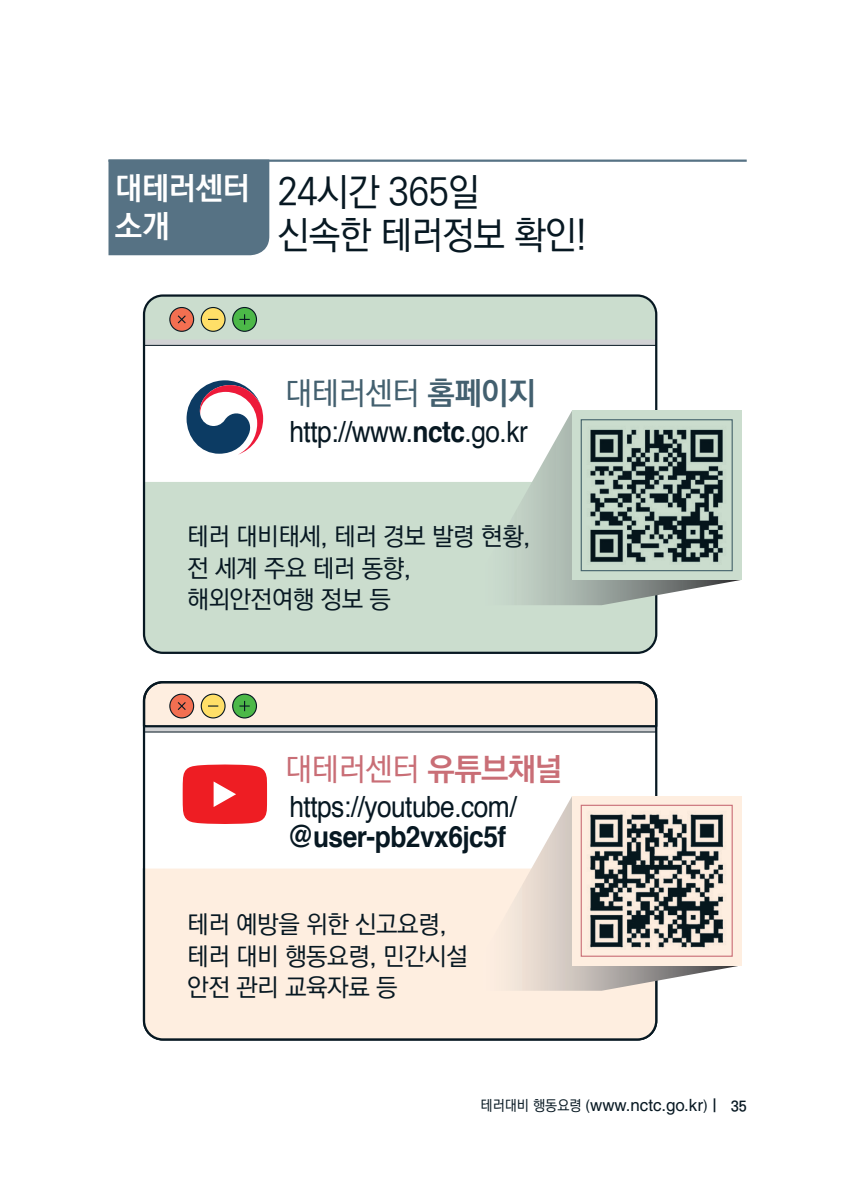
<style>
.page{position:relative;width:868px;height:1187px;background:#fff}
.page>*{position:absolute;margin:0;border:0;box-sizing:border-box;transform-origin:0 0}
.t1{font:38.25px "Ko Pub World Dotum PM";letter-spacing:-.02em;color:#071822;scale:.95 1}
.t2{font:31.5px "Ko Pub World Dotum PM";letter-spacing:-.02em;color:#c96e76}
.t3{font:31.5px "Ko Pub World Dotum PM";letter-spacing:-.02em;color:#43606f}
.t4{font:31.5px/37.8px "Ko Pub World Dotum PB";letter-spacing:-.02em;color:#fff}
.t5{font:29.25px "Helvetica";letter-spacing:-.02em;color:#071822;scale:.9 1}
.t6{font:700 29.25px "Helvetica";letter-spacing:-.02em;color:#071822;scale:.9 1}
.t7{font:24.75px "Ko Pub World Dotum PM";letter-spacing:-.02em;color:#071822}
.t8{font:16.88px "Helvetica LT Std";color:#071822}
.s1{font-family:"Ko Pub World Dotum PB"}
.s2{font-weight:700}
.s3{font-family:"Ko Pub World Dotum PM";font-size:14.62px}
.s4{font-family:"Helvetica";font-size:14.62px}
.s5{font-family:"Ko Pub World Dotum PB";font-size:14.62px}
</style>
<div class="page">
<hr style="left:108px;top:159px;width:638px;height:3px;background:#567284">
<div style="left:146px;top:482px;width:510px;height:169px;background:#cbddce"></div>
<svg style="left:143px;top:297px;width:511px;height:49px;background:#c4d2c3"></svg>
<div style="left:143px;top:294px;width:514px;height:360px;border:2px solid #071822;border-radius:19px"></div>
<svg style="left:142px;top:681px;width:516px;height:51px;background:#dacfc3"></svg>
<div style="left:142px;top:866px;width:516px;height:175px;background:#feeee0"></div>
<svg style="left:182px;top:764px;width:85px;height:60px;background:#f0393e"></svg>
<svg style="left:481px;top:411px;width:260px;height:194px"></svg>
<div style="left:572px;top:410px;width:169px;height:170px;background:#cbddce"></div>
<img style="left:590px;top:429px;width:133px;height:134px">
<div style="left:580px;top:419px;width:152px;height:152px;border:1px solid #567284"></div>
<svg style="left:481px;top:796px;width:260px;height:194px"></svg>
<div style="left:572px;top:796px;width:169px;height:169px;background:#feeee0"></div>
<img style="left:590px;top:814px;width:134px;height:134px">
<div style="left:580px;top:804px;width:152px;height:152px;border:1px solid #c96e76"></div>
<svg style="left:186px;top:380px;width:77px;height:74px"></svg>
<div style="left:108px;top:159px;width:161px;height:96px;background:#567284"></div>
<p class="t4" style="left:115px;top:171px;width:137px">대테러센터 소개</p>
<p class="t1" style="left:278px;top:165px;width:214px">24시간 365일</p>
<p class="t1" style="left:278px;top:208px;width:327px">신속한 테러정보 확인!</p>
<p class="t3" style="left:285px;top:371px;width:252px">대테러센터 <span class="s1">홈페이지</span></p>
<p class="t5" style="left:289px;top:408px;width:266px">http://www.<span class="s2">nctc</span>.go.kr</p>
<p class="t7" style="left:187px;top:519px;width:344px">테러 대비태세, 테러 경보 발령 현황,</p>
<p class="t7" style="left:187px;top:550px;width:225px">전 세계 주요 테러 동향,</p>
<p class="t7" style="left:187px;top:582px;width:205px">해외안전여행 정보 등</p>
<p class="t2" style="left:285px;top:747px;width:279px">대테러센터 <span class="s1">유튜브채널</span></p>
<p class="t5" style="left:289px;top:784px;width:254px">https://youtube.com/</p>
<p class="t6" style="left:288px;top:812px;width:244px">@user-pb2vx6jc5f</p>
<p class="t7" style="left:187px;top:906px;width:261px">테러 예방을 위한 신고요령,</p>
<p class="t7" style="left:187px;top:938px;width:282px">테러 대비 행동요령, 민간시설</p>
<p class="t7" style="left:187px;top:969px;width:212px">안전 관리 교육자료 등</p>
<p class="t8" style="left:480px;top:1095px;width:267px"><span class="s3">테러대비 행동요령</span> <span class="s4">(</span>www.nctc.go.kr<span class="s4">)</span> <span class="s5">| 35</span></p>
</div>
